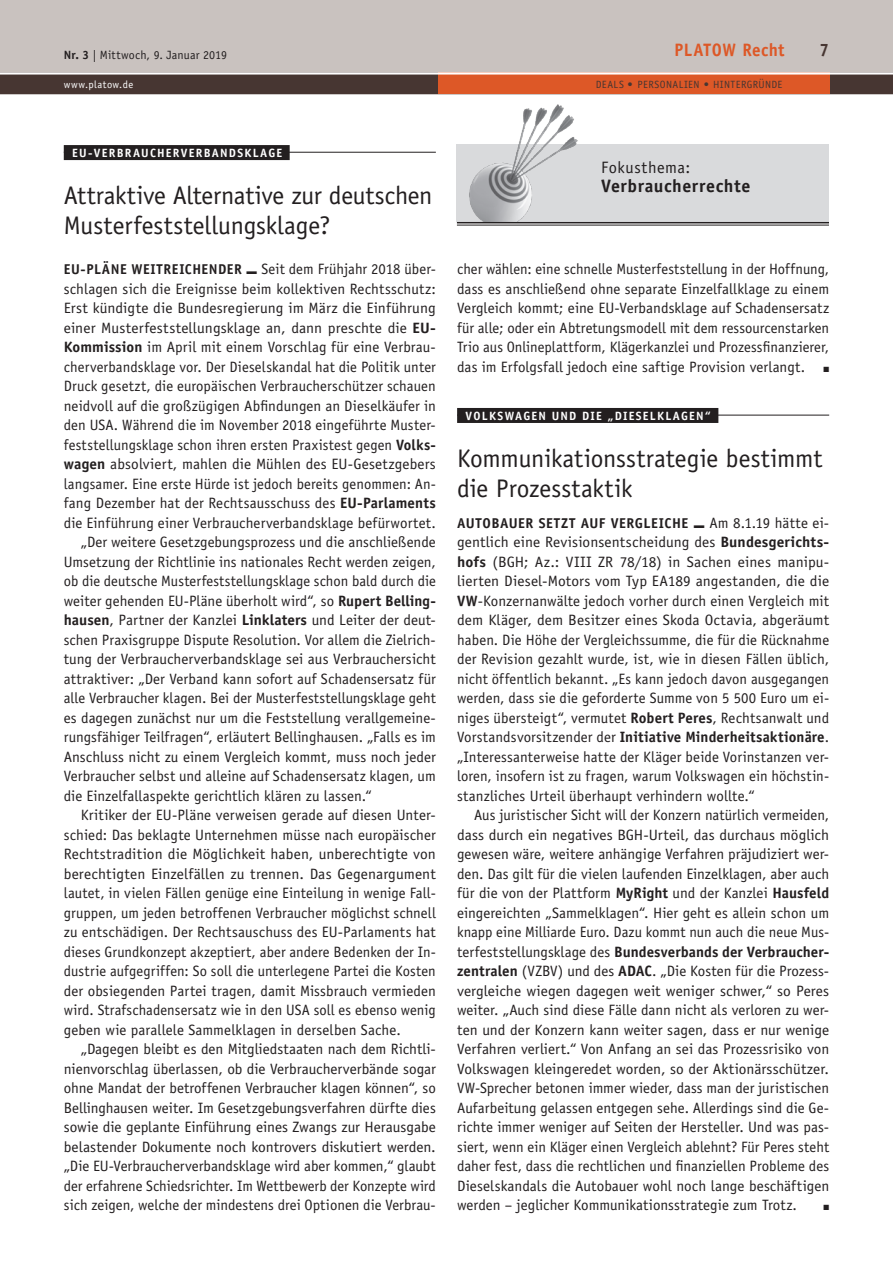
<style>
.page{position:relative;width:893px;height:1263px;background:#fff}
.page>*{position:absolute;margin:0;border:0;box-sizing:border-box;transform-origin:0 0}
._02_Headline_Aufmach{font:25.5px/30px "Officina Sans Std";letter-spacing:-.005em;color:#231f20}
.t1{font:700 18px "Officina Sans Std";letter-spacing:.03em;color:#231f20}
.t2{font:700 18px "Officina Sans Std";letter-spacing:.02em;color:#dd5827;scale:.95 1}
.t3{font:700 18px "Officina Sans Std";color:#473632;scale:.95 1}
.t4{font:16.5px "Officina Sans Std";letter-spacing:.035em;color:#231f20}
._06_Fließtext_Einzug{font:15px/19.5px "Officina Sans Std";letter-spacing:.005em;color:#231f20;text-align:justify}
._05_Fließtext{font:15px/19.5px "Officina Sans Std";letter-spacing:.005em;color:#231f20;text-align:justify}
._05_Fließtext-2{font:700 14.25px "Officina Sans Std";letter-spacing:.035em;color:#231f20}
._30_Rubrik{font:700 12px "Officina Sans Std";letter-spacing:.105em;color:#fff}
._20_Kasten_Kopf{font:12px "Officina Sans Std";letter-spacing:.01em;color:#231f20}
.t5{font:10.5px "Officina Sans Std";letter-spacing:.035em;color:#473632}
.t6{font:10.5px "Officina Sans Std";letter-spacing:.045em;color:#fff}
._06_Fließtext_Einzug-2{font:7.5px "Zapf Dingbats";color:#231f20}
.s1{font-weight:700}
.s2{font-weight:700;font-size:14.25px}
.s3{font-weight:400;font-size:15px}
</style>
<div class="page">
<div style="left:0;top:0;width:893px;height:72px;background:#c9c2bf"></div>
<div style="left:0;top:72px;width:893px;height:22px;background:#473632"></div>
<hr style="left:0;top:94px;width:893px;height:1px;background:#473632">
<div style="left:438px;top:72px;width:391px;height:22px;background:#dd5827"></div>
<hr style="left:0;top:72px;width:893px;height:3px;background:#fff">
<div style="left:457px;top:144px;width:372px;height:78px;background:#d9dadc"></div>
<img style="left:469px;top:104px;width:109px;height:118px">
<hr style="left:457px;top:222px;width:372px;height:1px;background:#231f20">
<hr style="left:457px;top:225px;width:372px;height:1px;background:#231f20">
<div style="left:64px;top:145px;width:226px;height:15px;background:#231f20"></div>
<hr style="left:64px;top:152px;width:372px;height:1px;background:#231f20">
<div style="left:457px;top:408px;width:261px;height:15px;background:#231f20"></div>
<hr style="left:457px;top:415px;width:372px;height:1px;background:#231f20">
<p class="_20_Kasten_Kopf" style="left:64px;top:47px;width:165px"><span class="s1">Nr. 3</span> | Mittwoch, 9. Januar 2019</p>
<p class="t2" style="left:674px;top:39px;width:117px">PLATOW Recht</p>
<p class="t3" style="left:819px;top:39px;width:12px">7</p>
<p class="t6" style="left:64px;top:79px;width:71px">www.platow.de</p>
<p class="t5" style="left:596px;top:79px;width:188px">DEALS <span class="s1">•</span> PERSONALIEN <span class="s1">•</span> HINTERGRÜNDE</p>
<p class="_30_Rubrik" style="left:72px;top:145px;width:211px">EU-VERBRAUCHERVERBANDSKLAGE</p>
<p class="_02_Headline_Aufmach" style="left:64px;top:180px;width:370px">Attraktive Alternative zur deutschen<br>Musterfeststellungsklage?</p>
<p class="_05_Fließtext" style="left:64px;top:260px;width:374px"><span class="s2">EU-PLÄNE WEITREICHENDER</span> ■ Seit dem Frühjahr 2018 über&shy;schlagen sich die Ereignisse beim kollektiven Rechtsschutz:<br>Erst kündigte die Bundesregierung im März die Einführung einer Musterfeststellungsklage an, dann preschte die <span class="s1">EU-Kommission</span> im April mit einem Vorschlag für eine Verbrau&shy;cherverbandsklage vor. Der Dieselskandal hat die Politik unter Druck gesetzt, die europäischen Verbraucherschützer schauen neidvoll auf die großzügigen Abfindungen an Dieselkäufer in den USA. Während die im November 2018 eingeführte Muster&shy;feststellungsklage schon ihren ersten Praxistest gegen <span class="s1">Volks&shy;wagen</span> absolviert, mahlen die Mühlen des EU-Gesetzgebers langsamer. Eine erste Hürde ist jedoch bereits genommen: An&shy;fang Dezember hat der Rechtsausschuss des <span class="s1">EU-Parlaments </span>die Einführung einer Verbraucherverbandsklage befürwortet.</p>
<p class="_06_Fließtext_Einzug" style="left:64px;top:533px;width:374px;text-indent:17px">„Der weitere Gesetzgebungsprozess und die anschließende Umsetzung der Richtlinie ins nationales Recht werden zeigen, ob die deutsche Musterfeststellungsklage schon bald durch die weiter gehenden EU-Pläne überholt wird“, so <span class="s1">Rupert Belling&shy;hausen</span>, Partner der Kanzlei <span class="s1">Linklaters</span> und Leiter der deut&shy;schen Praxisgruppe Dispute Resolution. Vor allem die Zielrich&shy;tung der Verbraucherverbandsklage sei aus Verbrauchersicht attraktiver: „Der Verband kann sofort auf Schadensersatz für alle Verbraucher klagen. Bei der Musterfeststellungsklage geht es dagegen zunächst nur um die Feststellung verallgemeine&shy;rungsfähiger Teilfragen“, erläutert Bellinghausen. „Falls es im Anschluss nicht zu einem Vergleich kommt, muss noch jeder Verbraucher selbst und alleine auf Schadensersatz klagen, um die Einzelfallaspekte gerichtlich klären zu lassen.“</p>
<p class="_06_Fließtext_Einzug" style="left:64px;top:806px;width:374px;text-indent:17px">Kritiker der EU-Pläne verweisen gerade auf diesen Unter&shy;schied: Das beklagte Unternehmen müsse nach europäischer Rechtstradition die Möglichkeit haben, unberechtigte von berechtigten Einzelfällen zu trennen. Das Gegenargument lautet, in vielen Fällen genüge eine Einteilung in wenige Fall&shy;gruppen, um jeden betroffenen Verbraucher möglichst schnell zu entschädigen. Der Rechtsauschuss des EU-Parlaments hat dieses Grundkonzept akzeptiert, aber andere Bedenken der In&shy;dustrie aufgegriffen: So soll die unterlegene Partei die Kosten der obsiegenden Partei tragen, damit Missbrauch vermieden wird. Strafschadensersatz wie in den USA soll es ebenso wenig geben wie parallele Sammelklagen in derselben Sache.</p>
<p class="_06_Fließtext_Einzug" style="left:64px;top:1040px;width:374px;text-indent:17px">„Dagegen bleibt es den Mitgliedstaaten nach dem Richtli&shy;nienvorschlag überlassen, ob die Verbraucherverbände sogar ohne Mandat der betroffenen Verbraucher klagen können“, so Bellinghausen weiter. Im Gesetzgebungsverfahren dürfte dies sowie die geplante Einführung eines Zwangs zur Herausgabe belastender Dokumente noch kontrovers diskutiert werden. „Die EU-Verbraucherverbandsklage wird aber kommen,“ glaubt der erfahrene Schiedsrichter. Im Wettbewerb der Konzepte wird sich zeigen, welche der mindestens drei Optionen die Verbrau-</p>
<p class="t4" style="left:601px;top:158px;width:91px">Fokusthema:</p>
<p class="t1" style="left:601px;top:175px;width:151px">Verbraucherrechte</p>
<p class="_06_Fließtext_Einzug" style="left:457px;top:260px;width:374px">cher wählen: eine schnelle Musterfeststellung in der Hoffnung, dass es anschließend ohne separate Einzelfallklage zu einem Vergleich kommt; eine EU-Verbandsklage auf Schadensersatz für alle; oder ein Abtretungsmodell mit dem ressourcenstarken Trio aus Onlineplattform, Klägerkanzlei und Prozessfinanzierer, das im Erfolgsfall jedoch eine saftige Provision verlangt. ■</p>
<p class="_30_Rubrik" style="left:466px;top:408px;width:247px">VOLKSWAGEN UND DIE „DIESELKLAGEN“</p>
<p class="_02_Headline_Aufmach" style="left:457px;top:443px;width:367px">Kommunikationsstrategie bestimmt die Prozesstaktik</p>
<p class="_05_Fließtext-2" style="left:457px;top:514px;width:374px">AUTOBAUER SETZT AUF VERGLEICHE ■ <span class="s3">Am 8.1.19 hätte ei-</span></p>
<p class="_05_Fließtext" style="left:457px;top:533px;width:374px">gentlich eine Revisionsentscheidung des <span class="s1">Bundesgerichts&shy;hofs</span> (BGH; Az.: VIII ZR 78/18) in Sachen eines manipu&shy;lierten Diesel-Motors vom Typ EA189 angestanden, die die <span class="s1">VW</span>-Konzernanwälte jedoch vorher durch einen Vergleich mit dem Kläger, dem Besitzer eines Skoda Octavia, abgeräumt haben. Die Höhe der Vergleichssumme, die für die Rücknahme der Revision gezahlt wurde, ist, wie in diesen Fällen üblich, nicht öffentlich bekannt. „Es kann jedoch davon ausgegangen werden, dass sie die geforderte Summe von 5 500 Euro um ei&shy;niges übersteigt“, vermutet <span class="s1">Robert Peres</span>, Rechtsanwalt und Vorstandsvorsitzender der <span class="s1">Initiative Minderheitsaktionäre</span>. „Interessanterweise hatte der Kläger beide Vorinstanzen ver&shy;loren, insofern ist zu fragen, warum Volkswagen ein höchstin&shy;stanzliches Urteil überhaupt verhindern wollte.“</p>
<p class="_06_Fließtext_Einzug" style="left:457px;top:806px;width:374px;text-indent:17px">Aus juristischer Sicht will der Konzern natürlich vermeiden, dass durch ein negatives BGH-Urteil, das durchaus möglich gewesen wäre, weitere anhängige Verfahren präjudiziert wer&shy;den. Das gilt für die vielen laufenden Einzelklagen, aber auch für die von der Plattform <span class="s1">MyRight</span> und der Kanzlei <span class="s1">Hausfeld </span>eingereichten „Sammelklagen“. Hier geht es allein schon um knapp eine Milliarde Euro. Dazu kommt nun auch die neue Mus&shy;terfeststellungsklage des <span class="s1">Bundesverbands der Verbraucher&shy;zentralen</span> (VZBV) und des <span class="s1">ADAC</span>. „Die Kosten für die Prozess&shy;vergleiche wiegen dagegen weit weniger schwer,“ so Peres weiter. „Auch sind diese Fälle dann nicht als verloren zu wer&shy;ten und der Konzern kann weiter sagen, dass er nur wenige Verfahren verliert.“ Von Anfang an sei das Prozessrisiko von Volkswagen kleingeredet worden, so der Aktionärsschützer.<br>VW-Sprecher betonen immer wieder, dass man der juristischen Aufarbeitung gelassen entgegen sehe. Allerdings sind die Ge&shy;richte immer weniger auf Seiten der Hersteller. Und was pas&shy;siert, wenn ein Kläger einen Vergleich ablehnt? Für Peres steht daher fest, dass die rechtlichen und finanziellen Probleme des Dieselskandals die Autobauer wohl noch lange beschäftigen werden – jeglicher Kommunikationsstrategie zum Trotz.</p>
<p class="_06_Fließtext_Einzug-2" style="left:823px;top:1204px;width:7px">■</p>
</div>
